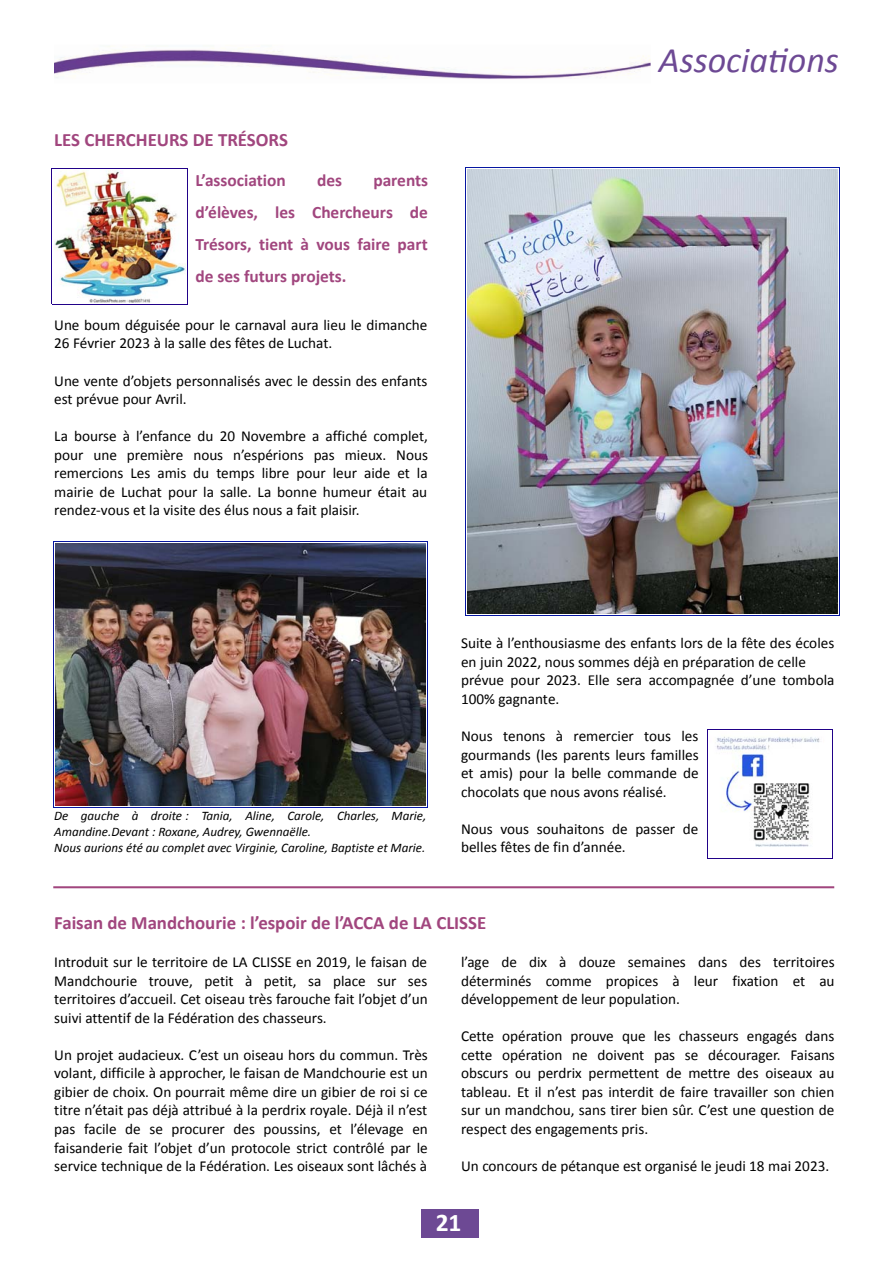
<style>
.page{position:relative;width:893px;height:1263px;background:#fff}
.page>*{position:absolute;margin:0;border:0;box-sizing:border-box;transform-origin:0 0}
.t1{font:italic 36px "Calibri";color:#6d4994}
.t2{font:700 25.5px "Calibri";color:#fff}
.t3{font:700 18.9px "Calibri";color:#a1467e}
.t4{font:700 17.4px/31.8px "Calibri";letter-spacing:-.005em;color:#a1467e;text-align:justify}
.t5{font:15.15px/18.6px "Calibri";color:#000;text-align:justify}
.t6{font:italic 13.05px/15.9px "Calibri";color:#000}
</style>
<div class="page">
<img style="left:54px;top:170px;width:131px;height:132px">
<hr style="left:52px;top:168px;width:1px;height:136px;background:#210188">
<hr style="left:187px;top:168px;width:1px;height:136px;background:#210188">
<hr style="left:52px;top:168px;width:135px;height:1px;background:#210188">
<hr style="left:52px;top:304px;width:135px;height:1px;background:#210188">
<img style="left:56px;top:543px;width:369px;height:262px">
<hr style="left:54px;top:541px;width:1px;height:266px;background:#0717a2">
<hr style="left:427px;top:541px;width:1px;height:266px;background:#0717a2">
<hr style="left:54px;top:541px;width:374px;height:1px;background:#0717a2">
<hr style="left:54px;top:807px;width:374px;height:1px;background:#0717a2">
<img style="left:467px;top:170px;width:370px;height:443px">
<hr style="left:465px;top:168px;width:1px;height:447px;background:#0717a2">
<hr style="left:839px;top:168px;width:1px;height:447px;background:#0717a2">
<hr style="left:465px;top:168px;width:374px;height:1px;background:#0717a2">
<hr style="left:465px;top:615px;width:374px;height:1px;background:#0717a2">
<img style="left:716px;top:736px;width:104px;height:111px">
<hr style="left:707px;top:729px;width:1px;height:129px;background:#210188">
<hr style="left:832px;top:729px;width:1px;height:129px;background:#210188">
<hr style="left:707px;top:729px;width:126px;height:1px;background:#210188">
<hr style="left:707px;top:858px;width:126px;height:1px;background:#210188">
<hr style="left:53px;top:886px;width:781px;height:2px;background:#a1467e">
<div style="left:421px;top:1209px;width:57px;height:28px;background:#6d4994"></div>
<img style="left:54px;top:46px;width:597px;height:33px">
<p class="t3" style="left:54px;top:130px;width:235px">LES CHERCHEURS DE TRÉSORS</p>
<p class="t4" style="left:196px;top:165px;width:92px">L’association</p>
<p class="t4" style="left:317px;top:165px;width:27px">des</p>
<p class="t4" style="left:196px;top:165px;width:234px;text-indent:178px">parents d’élèves, les Chercheurs de Trésors, tient à vous faire part de ses futurs projets.</p>
<p class="t5" style="left:54px;top:317px;width:375px">Une boum déguisée pour le carnaval aura lieu le dimanche<br>26 Février 2023 à la salle des fêtes de Luchat.</p>
<p class="t5" style="left:54px;top:372px;width:375px">Une vente d’objets personnalisés avec le dessin des enfants est prévue pour Avril.</p>
<p class="t5" style="left:54px;top:428px;width:375px">La bourse à l’enfance du 20 Novembre a affiché complet, pour une première nous n’espérions pas mieux. Nous remercions Les amis du temps libre pour leur aide et la mairie de Luchat pour la salle. La bonne humeur était au rendez-vous et la visite des élus nous a fait plaisir.</p>
<h1 class="t1" style="left:659px;top:35px;width:182px">Associations</h1>
<p class="t6" style="left:54px;top:809px;width:374px">De gauche à droite : Tania, Aline, Carole, Charles, Marie,<br>Amandine.Devant : Roxane, Audrey, Gwennaëlle.<br>Nous aurions été au complet avec Virginie, Caroline, Baptiste et Marie.</p>
<p class="t5" style="left:461px;top:635px;width:375px;text-align:left">Suite à l’enthousiasme des enfants lors de la fête des écoles en juin 2022, nous sommes déjà en préparation de celle prévue pour 2023. Elle sera accompagnée d’une tombola 100% gagnante.</p>
<p class="t5" style="left:461px;top:728px;width:239px">Nous tenons à remercier tous les gourmands (les parents leurs familles et amis) pour la belle commande de chocolats que nous avons réalisé.</p>
<p class="t5" style="left:461px;top:821px;width:239px">Nous vous souhaitons de passer de belles fêtes de fin d’année.</p>
<p class="t3" style="left:54px;top:913px;width:433px">Faisan de Mandchourie : l’espoir de l’ACCA de LA CLISSE</p>
<p class="t5" style="left:54px;top:954px;width:375px">Introduit sur le territoire de LA CLISSE en 2019, le faisan de Mandchourie trouve, petit à petit, sa place sur ses territoires d’accueil. Cet oiseau très farouche fait l’objet d’un suivi attentif de la Fédération des chasseurs.</p>
<p class="t5" style="left:54px;top:1047px;width:375px">Un projet audacieux. C’est un oiseau hors du commun. Très volant, difficile à approcher, le faisan de Mandchourie est un gibier de choix. On pourrait même dire un gibier de roi si ce titre n’était pas déjà attribué à la perdrix royale. Déjà il n’est pas facile de se procurer des poussins, et l’élevage en faisanderie fait l’objet d’un protocole strict contrôlé par le service technique de la Fédération. Les oiseaux sont lâchés à</p>
<p class="t5" style="left:461px;top:954px;width:375px">l’age de dix à douze semaines dans des territoires déterminés comme propices à leur fixation et au développement de leur population.</p>
<p class="t5" style="left:461px;top:1028px;width:375px">Cette opération prouve que les chasseurs engagés dans cette opération ne doivent pas se décourager. Faisans obscurs ou perdrix permettent de mettre des oiseaux au tableau. Et il n’est pas interdit de faire travailler son chien sur un mandchou, sans tirer bien sûr. C’est une question de respect des engagements pris.</p>
<p class="t5" style="left:461px;top:1158px;width:370px">Un concours de pétanque est organisé le jeudi 18 mai 2023.</p>
<h2 class="t2" style="left:436px;top:1206px;width:27px">21</h2>
</div>
